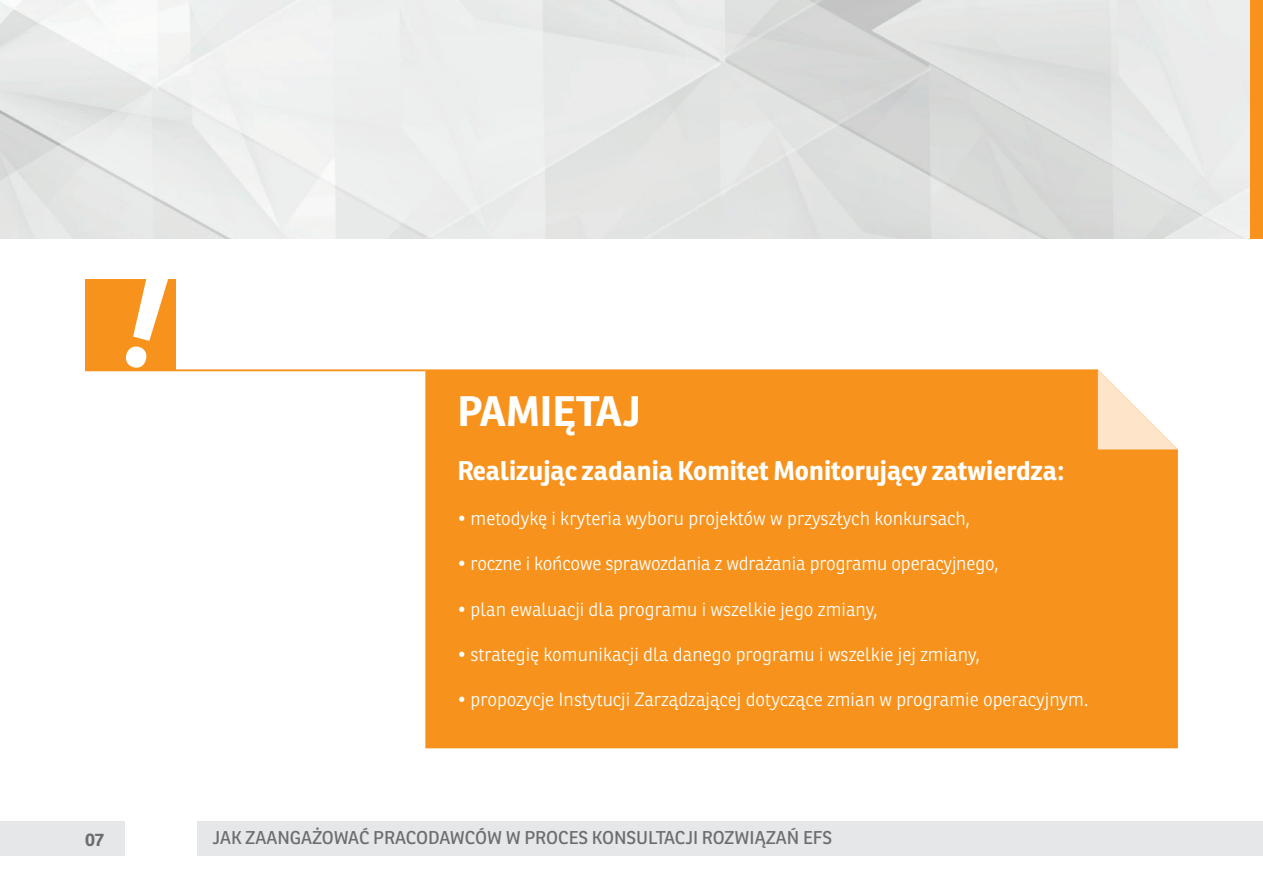
<style>
.page{position:relative;width:1263px;height:893px;background:#fff}
.page>*{position:absolute;margin:0;border:0;box-sizing:border-box;transform-origin:0 0}
.t1{font:700 41.4px "Ronnia";color:#fff}
.t2{font:700 26.4px "Ronnia";color:#fff}
.t3{font:300 18.9px "Ronnia";color:#fff}
.t4{font:18px "Ronnia";color:#6c6d70}
.t5{font:700 18px "Ronnia";color:#6c6d70}
</style>
<div class="page">
<div style="left:425px;top:369px;width:753px;height:379px;background:#f7931d"></div>
<svg style="left:1098px;top:369px;width:80px;height:80px"></svg>
<hr style="left:85px;top:369px;width:340px;height:2px;background:#f7931d">
<div style="left:1250px;top:0;width:13px;height:238px;background:#f7931d"></div>
<div style="left:85px;top:279px;width:90px;height:90px;background:#f7931d"></div>
<div style="left:0;top:821px;width:124px;height:35px;background:#e6e7e9"></div>
<div style="left:198px;top:821px;width:1065px;height:35px;background:#e6e7e9"></div>
<h1 class="t1" style="left:457px;top:385px;width:185px">PAMIĘTAJ</h1>
<h2 class="t2" style="left:457px;top:454px;width:609px">Realizując zadania Komitet Monitorujący zatwierdza:</h2>
<p class="t3" style="left:457px;top:507px;width:514px">• metodykę i kryteria wyboru projektów w przyszłych konkursach,</p>
<p class="t3" style="left:457px;top:552px;width:543px">• roczne i końcowe sprawozdania z wdrażania programu operacyjnego,</p>
<p class="t3" style="left:457px;top:597px;width:422px">• plan ewaluacji dla programu i wszelkie jego zmiany,</p>
<p class="t3" style="left:457px;top:643px;width:524px">• strategię komunikacji dla danego programu i wszelkie jej zmiany,</p>
<p class="t3" style="left:457px;top:688px;width:632px">• propozycje Instytucji Zarządzającej dotyczące zmian w programie operacyjnym.</p>
<p class="t5" style="left:85px;top:828px;width:20px">07</p>
<p class="t4" style="left:213px;top:826px;width:621px">JAK ZAANGAŻOWAĆ PRACODAWCÓW W PROCES KONSULTACJI ROZWIĄZAŃ EFS</p>
</div>
